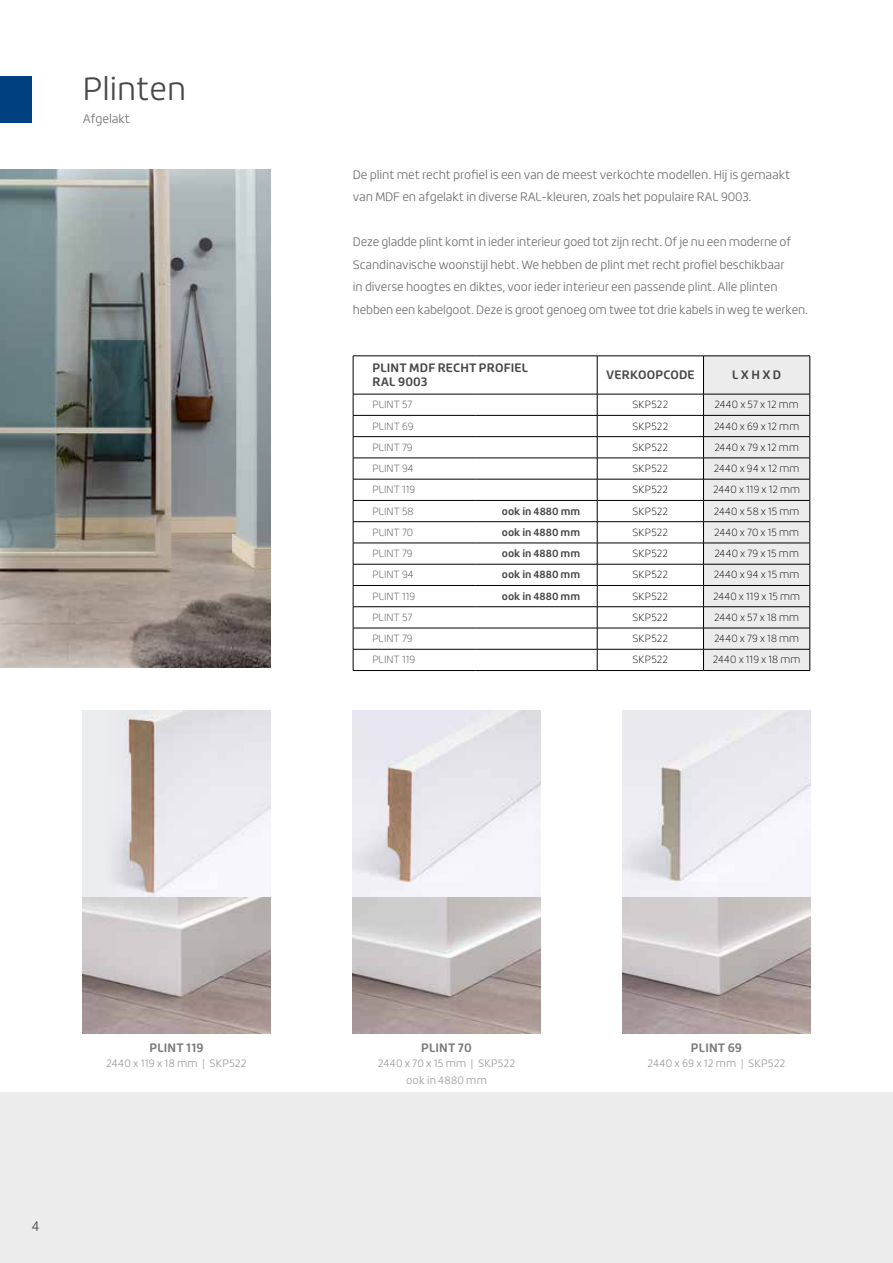
<style>
.page{position:relative;width:893px;height:1263px;background:#fff}
.page>*{position:absolute;margin:0;border:0;box-sizing:border-box;transform-origin:0 0}
.t1{font:300 31.5px "Roihu";color:#484847}
.t2{font:300 13.5px "Roihu";color:#484847}
.t3{font:300 12px/22.5px "Roihu";letter-spacing:-.01em;color:#6e6e6e}
.t4{font:700 12px/14.4px "Roihu";letter-spacing:.015em;color:#484847}
.t5{font:700 12px "Roihu";letter-spacing:.015em;color:#7a7b7a}
.t6{font:300 10.5px/16.5px "Roihu";letter-spacing:.015em;color:#9c9c9d;text-align:center}
.t7{font:100 10.2px "Roihu";letter-spacing:.015em;color:#000}
.t8{font:100 10.2px "Roihu";color:#484847}
.t9{font:700 10.2px "Roihu";color:#484847}
</style>
<div class="page">
<div style="left:0;top:1093px;width:893px;height:170px;background:#ececec"></div>
<img style="left:0;top:169px;width:270px;height:499px">
<hr style="left:353px;top:356px;width:122px;height:1px;background:#000">
<hr style="left:353px;top:356px;width:1px;height:38px;background:#000">
<hr style="left:475px;top:356px;width:122px;height:1px;background:#000">
<hr style="left:597px;top:356px;width:106px;height:1px;background:#000">
<hr style="left:597px;top:356px;width:1px;height:38px;background:#000">
<hr style="left:353px;top:394px;width:122px;height:1px;background:#000">
<hr style="left:475px;top:394px;width:122px;height:1px;background:#000">
<hr style="left:353px;top:415px;width:122px;height:1px;background:#000">
<hr style="left:475px;top:415px;width:122px;height:1px;background:#000">
<hr style="left:597px;top:394px;width:106px;height:1px;background:#000">
<hr style="left:353px;top:436px;width:122px;height:1px;background:#000">
<hr style="left:475px;top:436px;width:122px;height:1px;background:#000">
<hr style="left:597px;top:415px;width:106px;height:1px;background:#000">
<hr style="left:353px;top:458px;width:122px;height:1px;background:#000">
<hr style="left:475px;top:458px;width:122px;height:1px;background:#000">
<hr style="left:597px;top:436px;width:106px;height:1px;background:#000">
<hr style="left:353px;top:479px;width:122px;height:1px;background:#000">
<hr style="left:475px;top:479px;width:122px;height:1px;background:#000">
<hr style="left:597px;top:458px;width:106px;height:1px;background:#000">
<svg style="left:353px;top:394px;width:1px;height:276px"></svg>
<hr style="left:597px;top:479px;width:106px;height:1px;background:#000">
<hr style="left:353px;top:500px;width:122px;height:1px;background:#000">
<hr style="left:475px;top:500px;width:122px;height:1px;background:#000">
<hr style="left:353px;top:521px;width:122px;height:1px;background:#000">
<hr style="left:475px;top:521px;width:122px;height:1px;background:#000">
<hr style="left:353px;top:543px;width:122px;height:1px;background:#000">
<hr style="left:475px;top:543px;width:122px;height:1px;background:#000">
<hr style="left:353px;top:564px;width:122px;height:1px;background:#000">
<hr style="left:475px;top:564px;width:122px;height:1px;background:#000">
<hr style="left:353px;top:585px;width:122px;height:1px;background:#000">
<hr style="left:475px;top:585px;width:122px;height:1px;background:#000">
<hr style="left:353px;top:606px;width:122px;height:1px;background:#000">
<hr style="left:475px;top:606px;width:122px;height:1px;background:#000">
<hr style="left:353px;top:628px;width:122px;height:1px;background:#000">
<hr style="left:475px;top:628px;width:122px;height:1px;background:#000">
<hr style="left:353px;top:649px;width:122px;height:1px;background:#000">
<hr style="left:475px;top:649px;width:122px;height:1px;background:#000">
<hr style="left:353px;top:670px;width:122px;height:1px;background:#000">
<hr style="left:475px;top:670px;width:122px;height:1px;background:#000">
<svg style="left:597px;top:394px;width:1px;height:276px"></svg>
<svg style="left:703px;top:356px;width:108px;height:314px;background:#e0e0e0"></svg>
<hr style="left:703px;top:500px;width:107px;height:1px;background:#000">
<hr style="left:703px;top:521px;width:107px;height:1px;background:#000">
<hr style="left:703px;top:543px;width:107px;height:1px;background:#000">
<hr style="left:703px;top:564px;width:107px;height:1px;background:#000">
<hr style="left:703px;top:585px;width:107px;height:1px;background:#000">
<hr style="left:703px;top:606px;width:107px;height:1px;background:#000">
<hr style="left:703px;top:628px;width:107px;height:1px;background:#000">
<hr style="left:703px;top:649px;width:107px;height:1px;background:#000">
<hr style="left:703px;top:670px;width:107px;height:1px;background:#000">
<hr style="left:597px;top:500px;width:106px;height:1px;background:#000">
<hr style="left:597px;top:521px;width:106px;height:1px;background:#000">
<hr style="left:597px;top:543px;width:106px;height:1px;background:#000">
<hr style="left:597px;top:564px;width:106px;height:1px;background:#000">
<hr style="left:597px;top:585px;width:106px;height:1px;background:#000">
<hr style="left:597px;top:606px;width:106px;height:1px;background:#000">
<hr style="left:597px;top:628px;width:106px;height:1px;background:#000">
<hr style="left:597px;top:649px;width:106px;height:1px;background:#000">
<hr style="left:597px;top:670px;width:106px;height:1px;background:#000">
<img style="left:623px;top:710px;width:187px;height:323px">
<img style="left:353px;top:710px;width:187px;height:323px">
<div style="left:83px;top:710px;width:187px;height:187px;background:#ecedf1"></div>
<img style="left:115px;top:710px;width:155px;height:187px">
<img style="left:83px;top:897px;width:187px;height:136px">
<div style="left:0;top:77px;width:32px;height:46px;background:#004080"></div>
<h1 class="t1" style="left:83px;top:71px;width:105px">Plinten</h1>
<p class="t3" style="left:83px;top:108px;width:48px">Afgelakt</p>
<p class="t3" style="left:353px;top:163px;width:439px">De plint met recht profiel is een van de meest verkochte modellen. Hij is gemaakt van MDF en afgelakt in diverse RAL-kleuren, zoals het populaire RAL 9003.</p>
<p class="t3" style="left:353px;top:231px;width:457px">Deze gladde plint komt in ieder interieur goed tot zijn recht. Of je nu een moderne of Scandinavische woonstijl hebt. We hebben de plint met recht profiel beschikbaar<br>in diverse hoogtes en diktes, voor ieder interieur een passende plint. Alle plinten hebben een kabelgoot. Deze is groot genoeg om twee tot drie kabels in weg te werken.</p>
<p class="t4" style="left:372px;top:361px;width:157px">PLINT MDF RECHT PROFIEL<br>RAL 9003</p>
<p class="t4" style="left:606px;top:368px;width:90px">VERKOOPCODE</p>
<p class="t4" style="left:732px;top:368px;width:51px">L X H X D</p>
<p class="t8" style="left:372px;top:399px;width:42px">PLINT 57</p>
<p class="t7" style="left:633px;top:399px;width:37px">SKP522</p>
<p class="t7" style="left:714px;top:399px;width:86px">2440 x 57 x 12 mm</p>
<p class="t8" style="left:372px;top:420px;width:43px">PLINT 69</p>
<p class="t7" style="left:633px;top:420px;width:37px">SKP522</p>
<p class="t7" style="left:714px;top:420px;width:87px">2440 x 69 x 12 mm</p>
<p class="t8" style="left:372px;top:441px;width:42px">PLINT 79</p>
<p class="t7" style="left:632px;top:441px;width:37px">SKP522</p>
<p class="t7" style="left:714px;top:441px;width:86px">2440 x 79 x 12 mm</p>
<p class="t8" style="left:372px;top:463px;width:43px">PLINT 94</p>
<p class="t7" style="left:632px;top:463px;width:37px">SKP522</p>
<p class="t7" style="left:714px;top:463px;width:87px">2440 x 94 x 12 mm</p>
<p class="t8" style="left:372px;top:484px;width:44px">PLINT 119</p>
<p class="t7" style="left:632px;top:484px;width:37px">SKP522</p>
<p class="t7" style="left:713px;top:484px;width:88px">2440 x 119 x 12 mm</p>
<p class="t8" style="left:372px;top:505px;width:43px">PLINT 58</p>
<p class="t9" style="left:502px;top:505px;width:80px">ook in 4880 mm</p>
<p class="t7" style="left:632px;top:505px;width:37px">SKP522</p>
<p class="t7" style="left:714px;top:505px;width:87px">2440 x 58 x 15 mm</p>
<p class="t8" style="left:372px;top:526px;width:42px">PLINT 70</p>
<p class="t9" style="left:502px;top:526px;width:80px">ook in 4880 mm</p>
<p class="t7" style="left:632px;top:526px;width:37px">SKP522</p>
<p class="t7" style="left:714px;top:526px;width:87px">2440 x 70 x 15 mm</p>
<p class="t8" style="left:372px;top:548px;width:42px">PLINT 79</p>
<p class="t9" style="left:502px;top:548px;width:80px">ook in 4880 mm</p>
<p class="t7" style="left:632px;top:548px;width:37px">SKP522</p>
<p class="t7" style="left:714px;top:548px;width:86px">2440 x 79 x 15 mm</p>
<p class="t8" style="left:372px;top:569px;width:43px">PLINT 94</p>
<p class="t9" style="left:502px;top:569px;width:80px">ook in 4880 mm</p>
<p class="t7" style="left:632px;top:569px;width:37px">SKP522</p>
<p class="t7" style="left:714px;top:569px;width:87px">2440 x 94 x 15 mm</p>
<p class="t8" style="left:372px;top:590px;width:44px">PLINT 119</p>
<p class="t9" style="left:502px;top:590px;width:80px">ook in 4880 mm</p>
<p class="t7" style="left:632px;top:590px;width:37px">SKP522</p>
<p class="t7" style="left:713px;top:590px;width:89px">2440 x 119 x 15 mm</p>
<p class="t8" style="left:372px;top:611px;width:42px">PLINT 57</p>
<p class="t7" style="left:632px;top:611px;width:37px">SKP522</p>
<p class="t7" style="left:714px;top:611px;width:86px">2440 x 57 x 18 mm</p>
<p class="t8" style="left:372px;top:633px;width:42px">PLINT 79</p>
<p class="t7" style="left:632px;top:633px;width:37px">SKP522</p>
<p class="t7" style="left:714px;top:633px;width:87px">2440 x 79 x 18 mm</p>
<p class="t8" style="left:372px;top:654px;width:44px">PLINT 119</p>
<p class="t7" style="left:632px;top:654px;width:37px">SKP522</p>
<p class="t7" style="left:713px;top:654px;width:89px">2440 x 119 x 18 mm</p>
<p class="t2" style="left:32px;top:1218px;width:9px">4</p>
<p class="t5" style="left:149px;top:1041px;width:56px">PLINT 119</p>
<p class="t6" style="left:106px;top:1055px;width:142px">2440 x 119 x 18 mm | SKP522</p>
<p class="t5" style="left:421px;top:1041px;width:52px">PLINT 70</p>
<p class="t6" style="left:378px;top:1055px;width:139px">2440 x 70 x 15 mm | SKP522 ook in 4880 mm</p>
<p class="t5" style="left:691px;top:1041px;width:53px">PLINT 69</p>
<p class="t6" style="left:648px;top:1055px;width:139px">2440 x 69 x 12 mm | SKP522</p>
</div>
